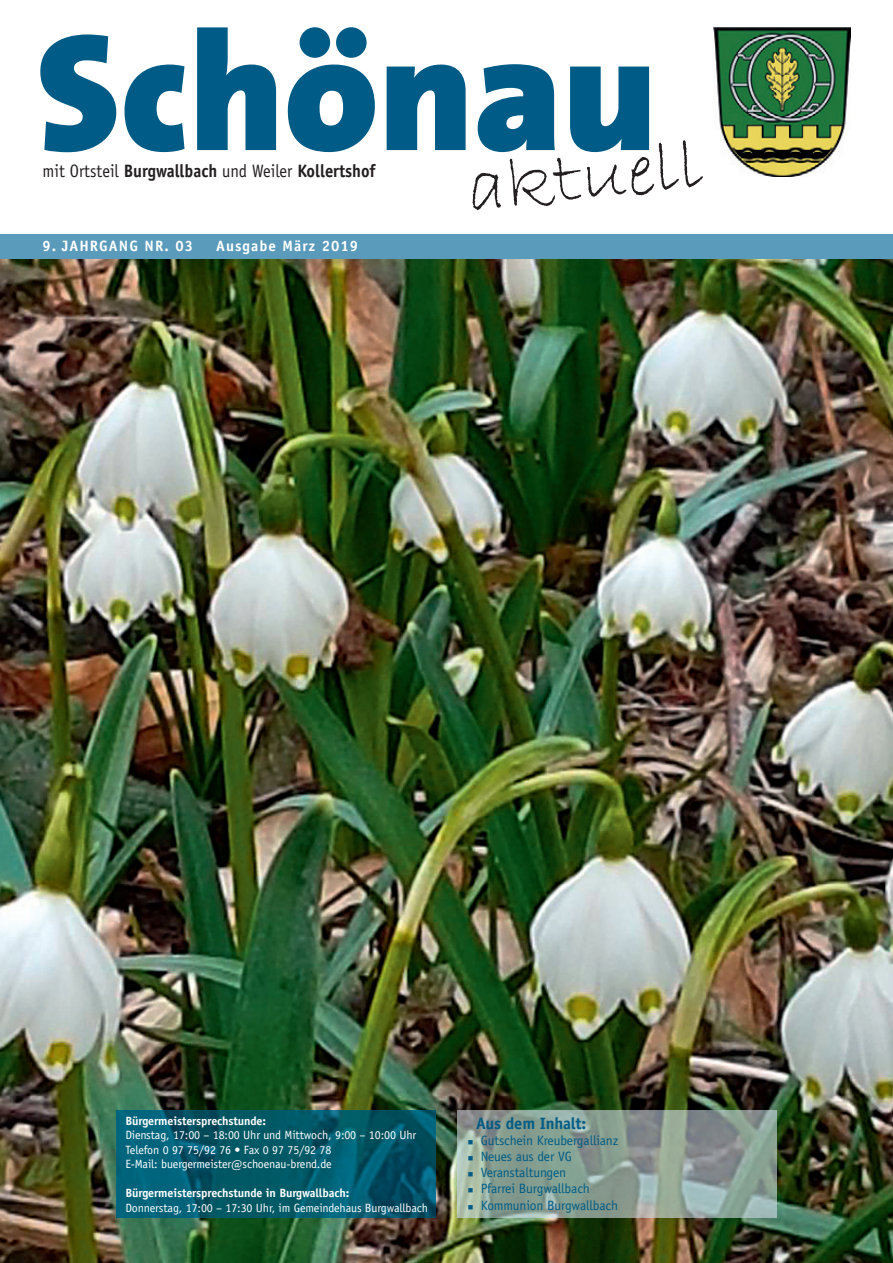
<style>
.page{position:relative;width:893px;height:1263px;background:#fff}
.page>*{position:absolute;margin:0;border:0;box-sizing:border-box;transform-origin:0 0}
.t1{font:900 168px "The Sans";color:#005c86}
.t2{font:75px "Bradley Hand ITC";color:#231f20;scale:1.06 1}
.t3{font:700 18px "Officina Sans";color:#231f20;scale:.92 1}
.t4{font:700 16.5px "Officina Sans";letter-spacing:-.01em;color:#005c86}
.t5{font:700 15px "Officina Sans";letter-spacing:.07em;color:#fff}
.t6{font:13.5px/16.2px "Officina Sans";letter-spacing:-.01em;color:#005c86}
.t7{font:12px/14.4px "Officina Sans";letter-spacing:-.01em;color:#fff}
.t8{font:700 12px "Officina Sans";letter-spacing:-.01em;color:#fff}
.s1{font-weight:400}
</style>
<div class="page">
<img style="left:0;top:258px;width:893px;height:1005px">
<img style="left:117px;top:1111px;width:319px;height:106px">
<img style="left:457px;top:1111px;width:319px;height:106px">
<div style="left:0;top:234px;width:893px;height:24px;background:#5a9bbc"></div>
<img style="left:714px;top:28px;width:136px;height:148px">
<svg style="left:468px;top:1140px;width:5px;height:4px"></svg>
<svg style="left:468px;top:1156px;width:5px;height:4px"></svg>
<svg style="left:468px;top:1172px;width:5px;height:5px"></svg>
<svg style="left:468px;top:1188px;width:5px;height:5px"></svg>
<svg style="left:468px;top:1205px;width:5px;height:4px"></svg>
<h1 class="t1" style="left:36px;top:-49px;width:622px">Schönau</h1>
<h2 class="t2" style="left:463px;top:147px;width:225px;rotate:-6deg">aktuell</h2>
<h3 class="t3" style="left:43px;top:164px;width:364px"><span class="s1">mit Ortsteil</span> Burgwallbach <span class="s1">und Weiler</span> Kollertshof</h3>
<p class="t5" style="left:43px;top:240px;width:152px">9. JAHRGANG NR. 03</p>
<p class="t5" style="left:216px;top:240px;width:144px">Ausgabe März 2019</p>
<p class="t8" style="left:125px;top:1116px;width:142px">Bürgermeistersprechstunde:</p>
<p class="t7" style="left:125px;top:1129px;width:292px">Dienstag, 17:00 – 18:00 Uhr und Mittwoch, 9:00 – 10:00 Uhr<br>Telefon 0 97 75/92 76 • Fax 0 97 75/92 78<br>E-Mail: buergermeister@schoenau-brend.de</p>
<p class="t8" style="left:125px;top:1188px;width:225px">Bürgermeistersprechstunde in Burgwallbach:</p>
<p class="t7" style="left:125px;top:1201px;width:304px">Donnerstag, 17:00 – 17:30 Uhr, im Gemeindehaus Burgwallbach</p>
<h3 class="t4" style="left:476px;top:1117px;width:112px">Aus dem Inhalt:</h3>
<p class="t6" style="left:481px;top:1133px;width:139px">Gutschein Kreubergallianz<br>Neues aus der VG<br>Veranstaltungen<br>Pfarrei Burgwallbach<br>Kommunion Burgwallbach</p>
</div>
